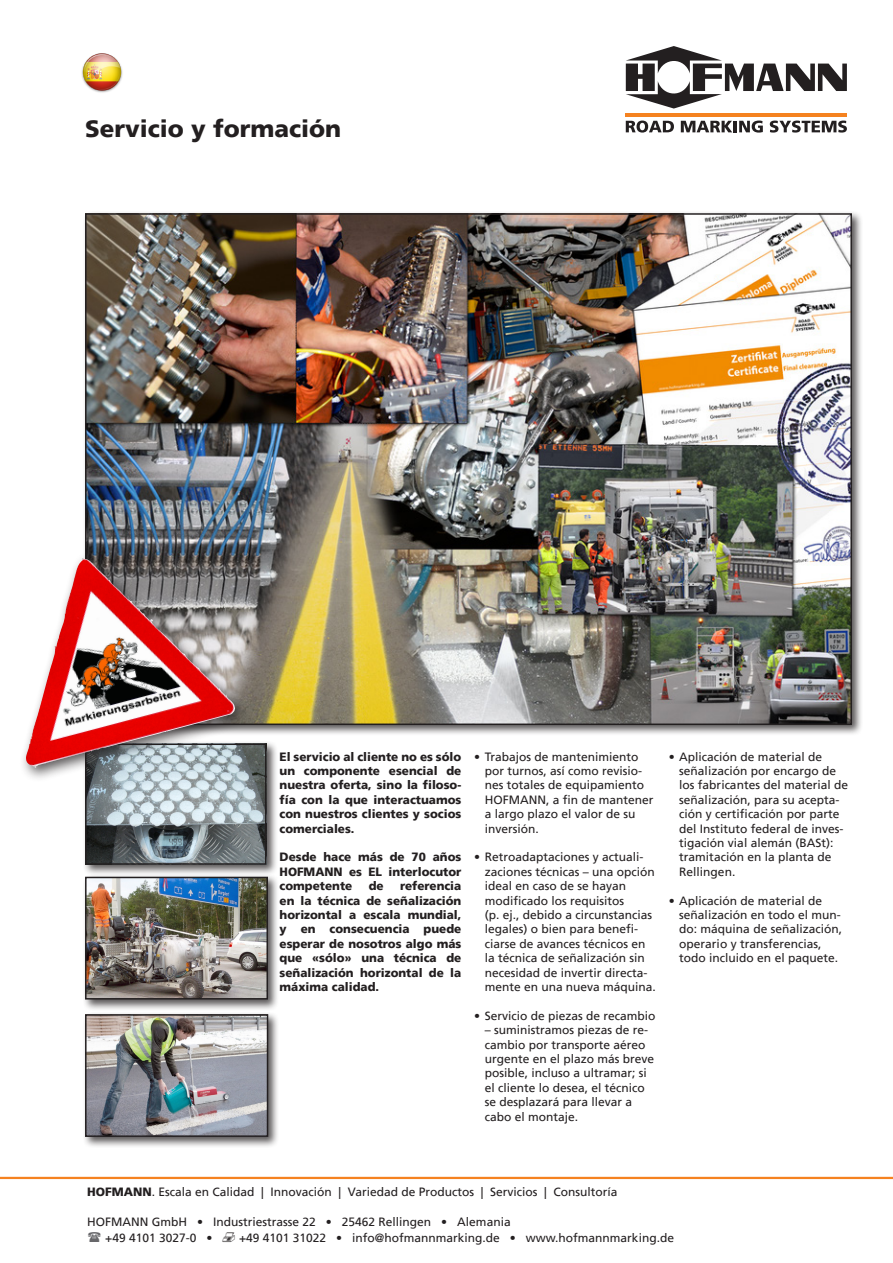
<style>
.page{position:relative;width:893px;height:1263px;background:#fff}
.page>*{position:absolute;margin:0;border:0;box-sizing:border-box;transform-origin:0 0}
.t1{font:900 24px "Frutiger";color:#231f20}
.Sprechpunkte{font:12px/14.4px "Frutiger";color:#231f20}
.Bildsub{font:900 12px/14.4px "Frutiger";color:#231f20;text-align:justify}
.s1{font-weight:900}
.s2{font-family:"Mar Vo Sym";font-size:13.5px;color:#fff}
</style>
<div class="page">
<hr style="left:626px;top:113px;width:221px;height:3px;background:#f58220">
<svg style="left:626px;top:46px;width:221px;height:63px"></svg>
<svg style="left:626px;top:121px;width:48px;height:12px"></svg>
<svg style="left:681px;top:121px;width:82px;height:12px"></svg>
<svg style="left:770px;top:121px;width:77px;height:12px"></svg>
<img style="left:82px;top:53px;width:41px;height:40px">
<hr style="left:0;top:1177px;width:893px;height:2px;background:#f58220">
<div style="left:82px;top:741px;width:196px;height:135px;background:#231f20;opacity:.75"></div>
<img style="left:88px;top:746px;width:175px;height:116px">
<div style="left:85px;top:743px;width:181px;height:122px;border:2px solid #231f20"></div>
<div style="left:82px;top:1011px;width:198px;height:137px;background:#231f20;opacity:.75"></div>
<img style="left:88px;top:1017px;width:177px;height:117px">
<div style="left:85px;top:1014px;width:183px;height:123px;border:2px solid #231f20"></div>
<div style="left:82px;top:211px;width:781px;height:525px;background:#231f20;opacity:.75"></div>
<img style="left:88px;top:216px;width:761px;height:506px">
<div style="left:82px;top:874px;width:198px;height:137px;background:#231f20;opacity:.75"></div>
<img style="left:88px;top:880px;width:177px;height:116px">
<div style="left:85px;top:877px;width:183px;height:122px;border:2px solid #231f20"></div>
<div style="left:19px;top:551px;width:231px;height:231px;background:#231f20;opacity:.75"></div>
<img style="left:26px;top:558px;width:210px;height:210px">
<p class="t1" style="left:85px;top:114px;width:258px">Servicio y formación</p>
<p class="Bildsub" style="left:280px;top:749px;width:183px">El servicio al cliente no es sólo un componente esencial de nuestra oferta, sino la filoso&shy;fía con la que interactuamos con nuestros clientes y socios comerciales.</p>
<p class="Bildsub" style="left:280px;top:850px;width:183px">Desde hace más de 70 años HOFMANN es EL interlocutor competente</p>
<p class="Bildsub" style="left:280px;top:879px;width:183px;text-indent:120px">referencia en la técnica de señalización horizontal a escala mundial, y en consecuencia puede esperar de nosotros algo más que «sólo» una técnica de señalización horizontal de la máxima calidad.</p>
<p class="Bildsub" style="left:369px;top:879px;width:16px">de</p>
<p class="Sprechpunkte" style="left:485px;top:749px;width:170px;text-indent:-11px">• Trabajos de mantenimiento por turnos, así como revisio&shy;nes totales de equipamiento<br>HOFMANN, a fin de mantener a largo plazo el valor de su inversión.</p>
<p class="Sprechpunkte" style="left:485px;top:850px;width:173px;text-indent:-11px">• Retroadaptaciones y actuali&shy;zaciones técnicas – una opción ideal en caso de se hayan modificado los requisitos<br>(p. ej., debido a circunstancias legales) o bien para benefi&shy;ciarse de avances técnicos en la técnica de señalización sin necesidad de invertir directa&shy;mente en una nueva máquina.</p>
<p class="Sprechpunkte" style="left:474px;top:1008px;width:183px">• Servicio de piezas de recambio</p>
<p class="Sprechpunkte" style="left:485px;top:1023px;width:171px">– suministramos piezas de re&shy;cambio por transporte aéreo urgente en el plazo más breve posible, incluso a ultramar; si el cliente lo desea, el técnico se desplazará para llevar a cabo el montaje.</p>
<p class="Sprechpunkte" style="left:679px;top:749px;width:170px;text-indent:-11px">• Aplicación de material de señalización por encargo de los fabricantes del material de señalización, para su acepta&shy;ción y certificación por parte del Instituto federal de inves&shy;tigación vial alemán (BASt): tramitación en la planta de<br>Rellingen.</p>
<p class="Sprechpunkte" style="left:679px;top:893px;width:164px;text-indent:-11px">• Aplicación de material de señalización en todo el mun&shy;do: máquina de señalización, operario y transferencias, todo incluido en el paquete.</p>
<p class="Sprechpunkte" style="left:87px;top:1185px;width:532px"><span class="s1">HOFMANN</span>. Escala en Calidad | Innovación | Variedad de Productos | Servicios | Consultoría</p>
<p class="Sprechpunkte" style="left:87px;top:1215px;width:425px">HOFMANN GmbH • Industriestrasse 22 • 25462 Rellingen • Alemania</p>
<p class="Sprechpunkte" style="left:105px;top:1231px;width:570px">+49 4101 3027-0 • <span class="s2">v</span> +49 4101 31022 • info@hofmannmarking.de • www.hofmannmarking.de</p>
</div>
